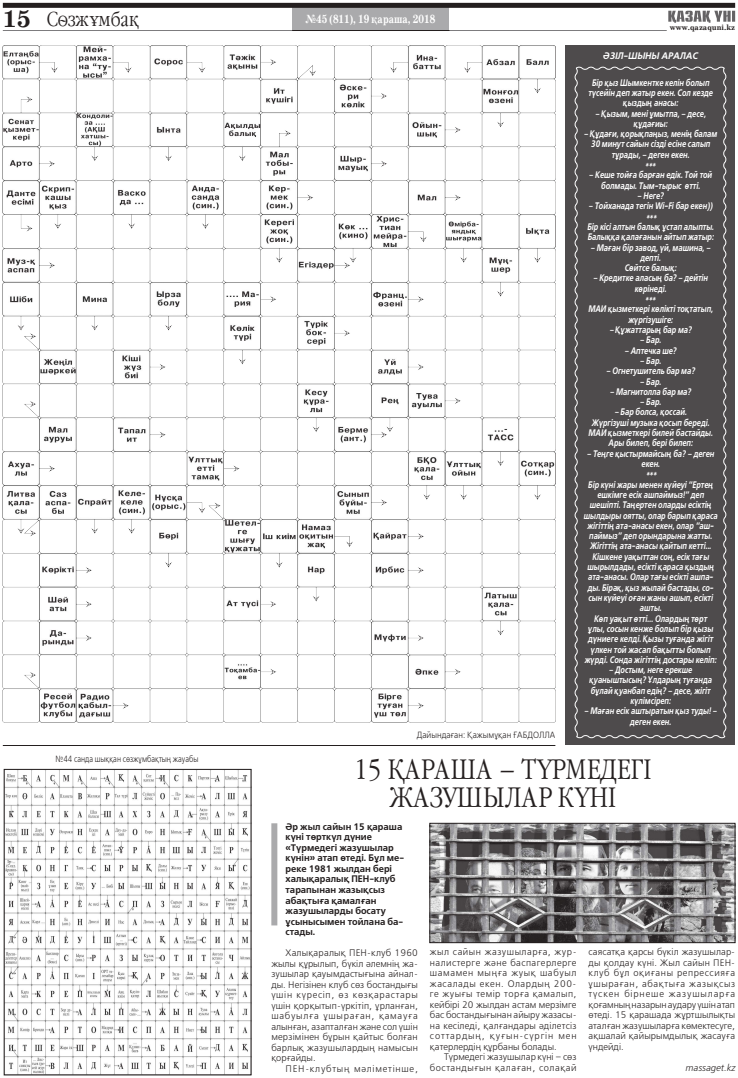
<style>
.page{position:relative;width:738px;height:1078px;background:#fff}
.page>*{position:absolute;margin:0;border:0;box-sizing:border-box;transform-origin:0 0}
.t1{font:300 28px/28px "DS Garamond";letter-spacing:-.005em;color:#241f1f;text-align:center}
.t2{font:300 20px "DS Garamond";color:#241f1f}
.t3{font:700 12px "DS School";color:#fff;scale:.8 1}
.t4{font:italic 700 9.5px/10.3px "DS Free Set";color:#fff;text-align:center;scale:.77 1}
.t5{font:9.5px/10.5px "DS Free Set";letter-spacing:.015em;color:#241f1f;text-align:justify}
.t6{font:700 9.5px/10.5px "DS Free Set";color:#241f1f}
.t7{font:9.5px/10.5px "DS Free Set";letter-spacing:.055em;color:#241f1f;text-align:right}
.t8{font:9.5px "DS Free Set";letter-spacing:.08em;color:#241f1f}
.t9{font:italic 700 9.5px "DS Free Set";color:#fff;scale:.93 1}
.t10{font:italic 9.5px "DS Free Set";color:#241f1f}
.t11{font:9px "DS Free Set";color:#241f1f;scale:.8 1}
.t12{font:9px "DS Free Set";color:#241f1f;scale:.9 1}
.t13{font:700 7.9px "DS School";color:#241f1f}
.s1{font-family:"DS School";font-weight:700;font-size:24px}
</style>
<div class="page">
<div style="left:292px;top:5px;width:156px;height:26px;background:#aaaaac"></div>
<hr style="left:3px;top:30px;width:663px;height:1px;background:#7d7c7e">
<hr style="left:292px;top:30px;width:157px;height:1px;background:#241f1f">
<div style="left:3px;top:3px;width:731px;height:5px;background:#241f1f"></div>
<svg style="left:668px;top:11px;width:66px;height:12px"></svg>
<img style="left:6px;top:771px;width:243px;height:301px">
<div style="left:4px;top:769px;width:247px;height:305px;border:1px solid #241f1f"></div>
<div style="left:565px;top:45px;width:169px;height:700px;background:#4e4b4c"></div>
<img style="left:3px;top:45px;width:551px;height:677px">
<hr style="left:3px;top:745px;width:552px;height:1px;background:#241f1f">
<div style="left:271px;top:823px;width:6px;height:102px;background:#aaaaac"></div>
<svg style="left:574px;top:66px;width:152px;height:673px"></svg>
<img style="left:431px;top:825px;width:301px;height:115px">
<div style="left:429px;top:823px;width:305px;height:119px;border:1px solid #241f1f"></div>
<h2 class="t2" style="left:3px;top:8px;width:138px"><span class="s1">15</span> Сөзжұмбақ</h2>
<p class="t3" style="left:305px;top:12px;width:164px">№45 (811), 19 қараша, 2018</p>
<p class="t12" style="left:416px;top:729px;width:155px">Дайындаған: Қажымұқан ҒАБДОЛЛА</p>
<p class="t13" style="left:669px;top:23px;width:67px">www.qazaquni.kz</p>
<p class="t9" style="left:602px;top:50px;width:103px">ӘЗІЛ-ШЫНЫ АРАЛАС</p>
<p class="t4" style="left:587px;top:77px;width:163px">Бір қыз Шымкентке келін болып түсейін деп жатыр екен. Сол кезде қыздың анасы:</p>
<p class="t4" style="left:594px;top:108px;width:145px">– Қызым, мені ұмытпа, – десе, құдағиы:</p>
<p class="t4" style="left:583px;top:129px;width:174px">– Құдағи, қорықпаңыз, менің балам<br>30 минут сайын сізді есіне салып тұрады, – деген екен.<br>***</p>
<p class="t4" style="left:588px;top:170px;width:161px">– Кеше тойға барған едік. Той той болмады. Тым-тырыс өтті.</p>
<p class="t4" style="left:636px;top:191px;width:36px">– Неге?</p>
<p class="t4" style="left:586px;top:201px;width:166px">– Тойханада тегін Wi-Fi бар екен)) ***<br>Бір кісі алтын балық ұстап алыпты.<br>Балыққа қалағанын айтып жатыр:</p>
<p class="t4" style="left:590px;top:242px;width:157px">– Маған бір завод, үй, машина, – депті.<br>Сөйтсе балық:</p>
<p class="t4" style="left:587px;top:273px;width:163px">– Кредитке аласың ба? – дейтін көрінеді.<br>***<br>МАИ қызметкері көлікті тоқтатып, жүргізушіге:</p>
<p class="t4" style="left:609px;top:325px;width:108px">– Құжаттарың бар ма?</p>
<p class="t4" style="left:639px;top:335px;width:29px">– Бар.</p>
<p class="t4" style="left:624px;top:345px;width:69px">– Аптечка ше?</p>
<p class="t4" style="left:639px;top:355px;width:29px">– Бар.</p>
<p class="t4" style="left:605px;top:366px;width:117px">– Огнетушитель бар ма?</p>
<p class="t4" style="left:639px;top:376px;width:29px">– Бар.</p>
<p class="t4" style="left:609px;top:386px;width:107px">– Магнитолла бар ма?</p>
<p class="t4" style="left:639px;top:397px;width:29px">– Бар.</p>
<p class="t4" style="left:587px;top:407px;width:163px">– Бар болса, қоссай.<br>Жүргізуші музыка қосып береді.<br>МАИ қызметкері билей бастайды.<br>Ары билеп, бері билеп:</p>
<p class="t4" style="left:583px;top:448px;width:175px">– Теңге қыстырмайсың ба? – деген екен.<br>***<br>Бір күні жары менен күйеуі “Ертең ешкімге есік ашпаймыз!” деп шешіпті. Таңертен оларды есіктің шылдыры оятты, олар барып қараса жігіттің ата-анасы екен, олар “аш&shy;паймыз” деп орындарына жатты.<br>Жігіттің ата-анасы қайтып кетті...<br>Кішкене уақыттан соң, есік тағы шырылдады, есікті қараса қыздың ата-анасы. Олар тағы есікті ашпа&shy;ды. Бірақ, қыз жылай бастады, со&shy;сын күйеуі оған жаны ашып, есікті ашты.<br>Көп уақыт өтті... Олардың төрт<br>ұлы, сосын кенже болып бір қызы дүниеге келді. Қызы туғанда жігіт үлкен той жасап бақытты болып жүрді. Сонда жігіттің достары келіп:</p>
<p class="t4" style="left:588px;top:664px;width:161px">– Достым, неге ерекше қуаныштысың? Ұлдарың туғанда бұлай қуанбап едің? – десе, жігіт күлімсіреп:</p>
<p class="t4" style="left:583px;top:706px;width:174px">– Маған есік аштыратын қыз туды! – деген екен.</p>
<p class="t11" style="left:55px;top:753px;width:180px">№44 санда шыққан сөзжұмбақтың жауабы</p>
<h1 class="t1" style="left:354px;top:756px;width:299px">15 ҚАРАША – ТҮРМЕДЕГІ<br>ЖАЗУШЫЛАР КҮНІ</h1>
<p class="t6" style="left:285px;top:821px;width:120px">Әр жыл сайын 15 қараша күні төрткүл дүние «Түрмедегі жазушылар күнін» атап өтеді. Бұл ме&shy;реке 1981 жылдан бері халықаралық ПЕН-клуб тарапынан жазықсыз абақтыға қамалған жазушыларды босату ұсынысымен тойлана ба&shy;стады.</p>
<p class="t5" style="left:271px;top:947px;width:148px;text-indent:14px">Халықаралық ПЕН-клуб 1960 жылы құрылып, бүкіл әлемнің жа&shy;зушылар қауымдастығына айнал&shy;ды. Негізінен клуб сөз бостандығы үшін күресіп, өз көзқарастары үшін қорқытып-үркітіп, ұрланған, шабуылға ұшыраған, қамауға алынған, азапталған және сол үшін мерзімінен бұрын қайтыс болған барлық жазушылардың намысын қорғайды.</p>
<p class="t8" style="left:285px;top:1062px;width:134px">ПЕН-клубтың мәліметінше,</p>
<p class="t5" style="left:429px;top:946px;width:148px">жыл сайын жазушыларға, жур&shy;налистерге және баспагерлерге шамамен мыңға жуық шабуыл жасалады екен. Олардың 200- ге жуығы темір торға қамалып, кейбірі 20 жылдан астам мерзімге бас бостандығынан айыру жазасы&shy;на кесіледі, қалғандары әділетсіз соттардың, қуғын-сүргін мен қатерлердің құрбаны болады.</p>
<p class="t7" style="left:429px;top:1051px;width:148px">Түрмедегі жазушылар күні – сөз бостандығын қалаған, солақай</p>
<p class="t5" style="left:588px;top:946px;width:148px">саясатқа қарсы бүкіл жазушылар&shy;ды қолдау күні. Жыл сайын ПЕН&shy;клуб бұл оқиғаны репрессияға ұшыраған, абақтыға жазықсыз түскен бірнеше жазушыларға қоғамның назарын аудару үшін атап өтеді. 15 қарашада жұртшылықты аталған жазушыларға көмектесуге, ақшалай қайырымдылық жасауға үндейді.</p>
<p class="t10" style="left:684px;top:1061px;width:51px">massaget.kz</p>
</div>
